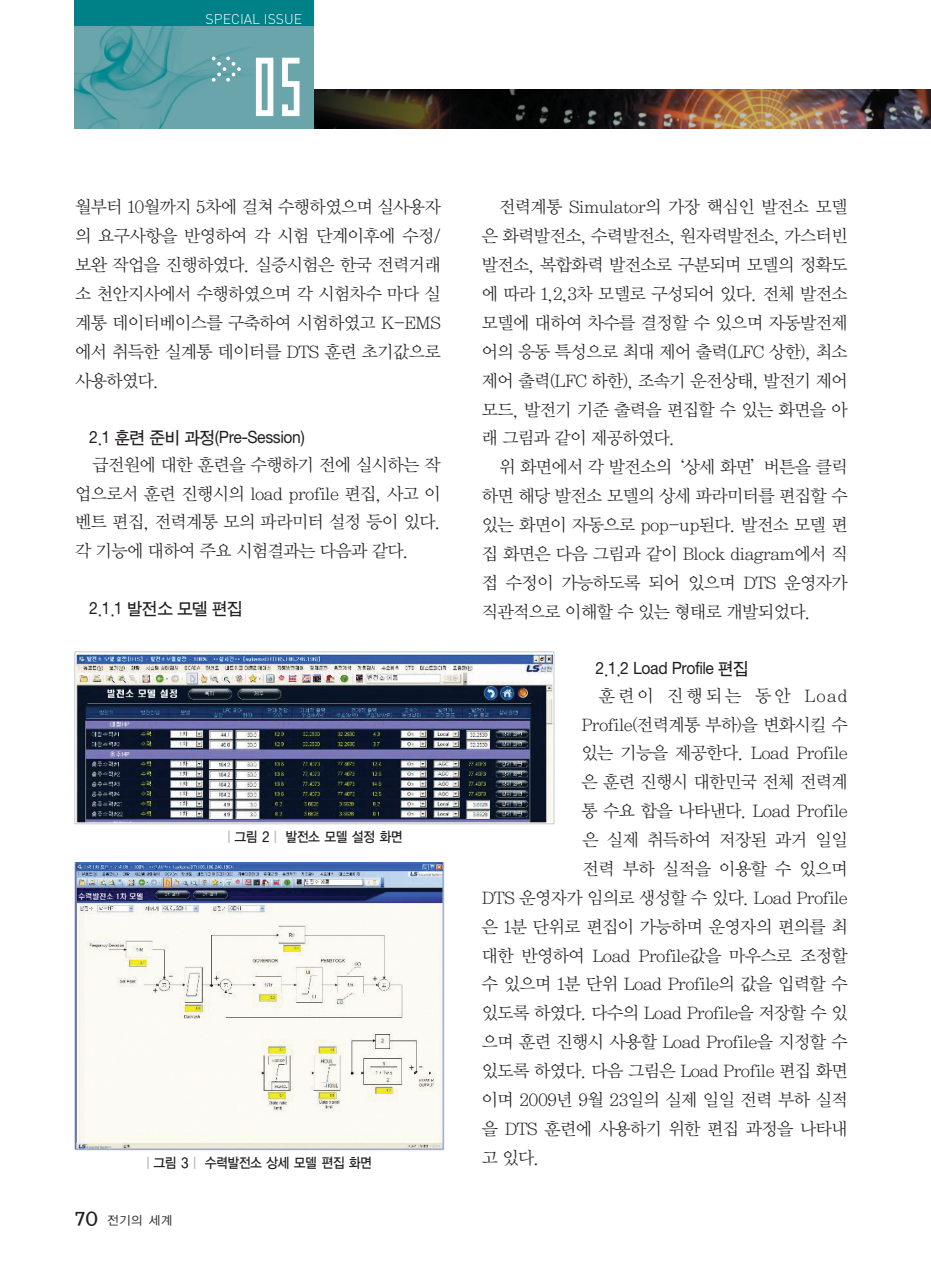
<style>
.page{position:relative;width:931px;height:1274px;background:#fff}
.page>*{position:absolute;margin:0;border:0;box-sizing:border-box;transform-origin:0 0}
.t1{font:105px "Oblong";color:#fff}
.t2{font:17.5px/28.9px "Y Mj O12";letter-spacing:-.105em;color:#231f20;text-align:justify}
.t3{font:17.5px "Sand Tg";letter-spacing:-.025em;color:#231f20}
.t4{font:14px "YGO13";letter-spacing:-.105em;color:#231f20;scale:.9 1}
.t5{font:300 14px "Z Zdin";color:#fff}
.t6{font:12.25px "YGO12";color:#231f20}
.s1{color:#bcbdc0}
.s2{font-family:"Soma M";font-size:17.5px}
</style>
<div class="page">
<div style="left:74px;top:935px;width:370px;height:253px;background:linear-gradient(to right,#fff,#fff)"></div>
<div style="left:75px;top:1156px;width:369px;height:32px;background:#fff"></div>
<img style="left:76px;top:863px;width:366px;height:285px">
<div style="left:74px;top:861px;width:370px;height:289px;border:1px solid #c7c8ca"></div>
<svg style="left:74px;top:651px;width:481px;height:211px"></svg>
<div style="left:75px;top:830px;width:481px;height:32px;background:#fff"></div>
<img style="left:76px;top:654px;width:476px;height:168px">
<div style="left:74px;top:651px;width:480px;height:173px;border:1px solid #c7c8ca"></div>
<img style="left:314px;top:89px;width:617px;height:40px">
<div style="left:74px;top:0;width:240px;height:129px;background:#6aa5ac"></div>
<img style="left:74px;top:26px;width:171px;height:103px">
<div style="left:74px;top:0;width:240px;height:26px;background:#008087"></div>
<svg style="left:212px;top:57px;width:29px;height:25px"></svg>
<p class="t5" style="left:206px;top:14px;width:98px">SPECIAL ISSUE</p>
<h1 class="t1" style="left:250px;top:18px;width:57px">05</h1>
<p class="t2" style="left:74px;top:194px;width:369px">월부터 10월까지 5차에 걸쳐 수행하였으며 실사용자 의 요구사항을 반영하여 각 시험 단계이후에 수정/ 보완 작업을 진행하였다. 실증시험은 한국 전력거래 소 천안지사에서 수행하였으며 각 시험차수 마다 실 계통 데이터베이스를 구축하여 시험하였고 K-EMS 에서 취득한 실계통 데이터를 DTS 훈련 초기값으로 사용하였다.</p>
<p class="t3" style="left:89px;top:430px;width:217px">2.1 훈련 준비 과정(Pre-Session)</p>
<p class="t2" style="left:74px;top:451px;width:369px;text-indent:17px">급전원에 대한 훈련을 수행하기 전에 실시하는 작 업으로서 훈련 진행시의 load profile 편집, 사고 이 벤트 편집, 전력계통 모의 파라미터 설정 등이 있다. 각 기능에 대하여 주요 시험결과는 다음과 같다.</p>
<p class="t3" style="left:89px;top:601px;width:156px">2.1.1 발전소 모델 편집</p>
<p class="t4" style="left:223px;top:830px;width:202px"><span class="s1">ㅣ</span>그림 2<span class="s1">ㅣ</span> 발전소 모델 설정 화면</p>
<p class="t2" style="left:481px;top:194px;width:369px;text-indent:17px">전력계통 Simulator의 가장 핵심인 발전소 모델 은 화력발전소, 수력발전소, 원자력발전소, 가스터빈 발전소, 복합화력 발전소로 구분되며 모델의 정확도 에 따라 1,2,3차 모델로 구성되어 있다. 전체 발전소 모델에 대하여 차수를 결정할 수 있으며 자동발전제 어의 응동 특성으로 최대 제어 출력(LFC 상한), 최소 제어 출력(LFC 하한), 조속기 운전상태, 발전기 제어 모드, 발전기 기준 출력을 편집할 수 있는 화면을 아 래 그림과 같이 제공하였다.</p>
<p class="t2" style="left:481px;top:454px;width:369px;text-indent:17px">위 화면에서 각 발전소의‘상세 화면’버튼을 클릭 하면 해당 발전소 모델의 상세 파라미터를 편집할 수 있는 화면이 자동으로 pop-up된다. 발전소 모델 편 집 화면은 다음 그림과 같이 Block diagram에서 직 접 수정이 가능하도록 되어 있으며 DTS 운영자가 직관적으로 이해할 수 있는 형태로 개발되었다.</p>
<p class="t3" style="left:596px;top:661px;width:155px">2.1.2 Load Profile 편집</p>
<p class="t2" style="left:481px;top:682px;width:369px;text-align:right">훈련이 진행되는 동안 Load<br>Profile(전력계통 부하)을 변화시킬 수<br>있는 기능을 제공한다. Load Profile<br>은 훈련 진행시 대한민국 전체 전력계<br>통 수요 합을 나타낸다. Load Profile<br>은 실제 취득하여 저장된 과거 일일<br>전력 부하 실적을 이용할 수 있으며<br>DTS 운영자가 임의로 생성할 수 있다. Load Profile 은 1분 단위로 편집이 가능하며 운영자의 편의를 최 대한 반영하여 Load Profile값을 마우스로 조정할 수 있으며 1분 단위 Load Profile의 값을 입력할 수 있도록 하였다. 다수의 Load Profile을 저장할 수 있 으며 훈련 진행시 사용할 Load Profile을 지정할 수 있도록 하였다. 다음 그림은 Load Profile 편집 화면 이며 2009년 9월 23일의 실제 일일 전력 부하 실적 을 DTS 훈련에 사용하기 위한 편집 과정을 나타내</p>
<p class="t4" style="left:142px;top:1156px;width:258px"><span class="s1">ㅣ</span>그림 3<span class="s1">ㅣ</span> 수력발전소 상세 모델 편집 화면</p>
<p class="t2" style="left:481px;top:1144px;width:61px">고 있다.</p>
<p class="t6" style="left:74px;top:1215px;width:100px"><span class="s2">70</span> 전기의 세계</p>
</div>
